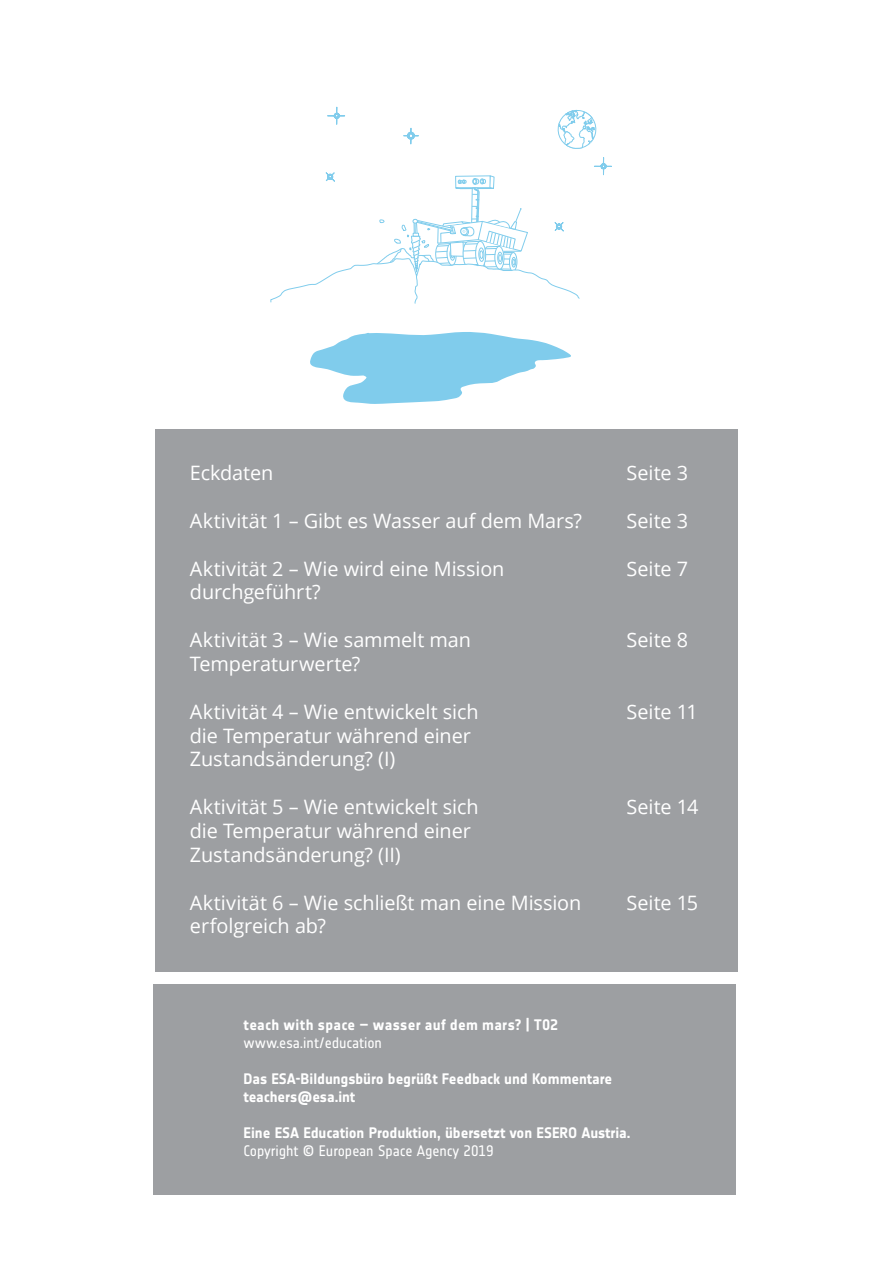
<style>
.page{position:relative;width:893px;height:1263px;background:#fff}
.page>*{position:absolute;margin:0;border:0;box-sizing:border-box;transform-origin:0 0}
.t1{font:19.8px/23.9px "Open Sans";letter-spacing:-.005em;color:#fff}
.t2{font:700 15px/18px "Notes Esa";letter-spacing:-.005em;color:#fff}
.t3{font:15px "Notes Esa";letter-spacing:-.005em;color:#fff}
.t4{font:700 15px "Notes Esa";letter-spacing:.02em;color:#fff}
</style>
<div class="page">
<div style="left:155px;top:429px;width:583px;height:543px;background:#9d9fa2"></div>
<svg style="left:310px;top:332px;width:261px;height:72px"></svg>
<svg style="left:270px;top:106px;width:342px;height:198px"></svg>
<div style="left:154px;top:984px;width:582px;height:211px;background:#9d9fa2"></div>
<p class="t1" style="left:190px;top:460px;width:85px">Eckdaten</p>
<p class="t1" style="left:190px;top:508px;width:394px">Aktivität 1 – Gibt es Wasser auf dem Mars?</p>
<p class="t1" style="left:190px;top:556px;width:316px">Aktivität 2 – Wie wird eine Mission durchgeführt?</p>
<p class="t1" style="left:190px;top:627px;width:283px">Aktivität 3 – Wie sammelt man<br>Temperaturwerte?</p>
<p class="t1" style="left:190px;top:699px;width:290px">Aktivität 4 – Wie entwickelt sich die Temperatur während einer<br>Zustandsänderung? (I)</p>
<p class="t1" style="left:190px;top:794px;width:290px">Aktivität 5 – Wie entwickelt sich die Temperatur während einer<br>Zustandsänderung? (II)</p>
<p class="t1" style="left:190px;top:890px;width:393px">Aktivität 6 – Wie schließt man eine Mission erfolgreich ab?</p>
<p class="t1" style="left:626px;top:460px;width:63px">Seite 3</p>
<p class="t1" style="left:626px;top:508px;width:63px">Seite 3</p>
<p class="t1" style="left:626px;top:556px;width:63px">Seite 7</p>
<p class="t1" style="left:626px;top:627px;width:63px">Seite 8</p>
<p class="t1" style="left:626px;top:699px;width:73px">Seite 11</p>
<p class="t1" style="left:626px;top:794px;width:73px">Seite 14</p>
<p class="t1" style="left:626px;top:890px;width:73px">Seite 15</p>
<p class="t4" style="left:244px;top:1015px;width:316px">teach with space – wasser auf dem mars? | T02</p>
<p class="t3" style="left:244px;top:1033px;width:140px">www.esa.int/education</p>
<p class="t2" style="left:244px;top:1069px;width:370px">Das ESA-Bildungsbüro begrüßt Feedback und Kommentare teachers@esa.int</p>
<p class="t2" style="left:244px;top:1123px;width:388px">Eine ESA Education Produktion, übersetzt von ESERO Austria.</p>
<p class="t3" style="left:244px;top:1141px;width:251px">Copyright © European Space Agency 2019</p>
</div>
